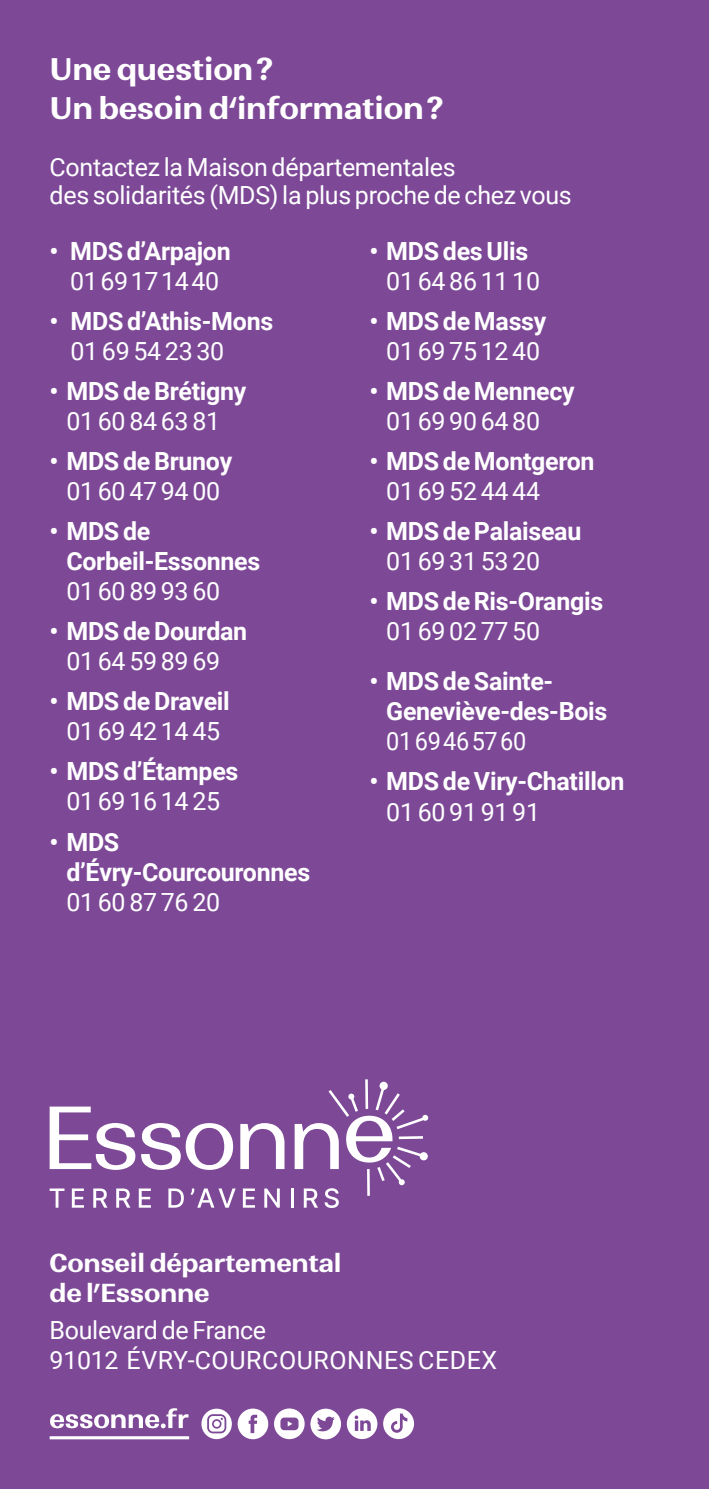
<style>
.page{position:relative;width:709px;height:1489px;background:#fff}
.page>*{position:absolute;margin:0;border:0;box-sizing:border-box;transform-origin:0 0}
.t1{font:700 30px/39px "Ranade Variable";letter-spacing:-.015em;color:#fff}
.t2{font:25px/27.5px "Roboto";letter-spacing:-.015em;color:#fff}
.t3{font:700 25px/30px "Roboto";letter-spacing:-.01em;color:#fff}
.t4{font:700 25px/30px "Ranade Variable";letter-spacing:-.015em;color:#fff}
.t5{font:25px "Roboto";letter-spacing:-.015em;color:#fff;scale:.94 1}
</style>
<div class="page">
<div style="left:0;top:0;width:709px;height:1488px;background:#7d4997"></div>
<svg style="left:238px;top:1408px;width:30px;height:30px"></svg>
<svg style="left:274px;top:1408px;width:67px;height:31px"></svg>
<svg style="left:201px;top:1408px;width:31px;height:30px"></svg>
<svg style="left:347px;top:1408px;width:30px;height:30px"></svg>
<svg style="left:383px;top:1408px;width:31px;height:30px"></svg>
<svg style="left:50px;top:1436px;width:139px;height:3px"></svg>
<svg style="left:50px;top:1408px;width:138px;height:20px"></svg>
<svg style="left:50px;top:1106px;width:85px;height:63px"></svg>
<svg style="left:141px;top:1123px;width:92px;height:46px"></svg>
<svg style="left:240px;top:1123px;width:44px;height:45px"></svg>
<svg style="left:50px;top:1188px;width:14px;height:19px"></svg>
<svg style="left:72px;top:1188px;width:12px;height:19px"></svg>
<svg style="left:93px;top:1188px;width:14px;height:19px"></svg>
<svg style="left:116px;top:1188px;width:14px;height:19px"></svg>
<svg style="left:139px;top:1188px;width:12px;height:19px"></svg>
<svg style="left:168px;top:1188px;width:16px;height:19px"></svg>
<svg style="left:190px;top:1188px;width:46px;height:19px"></svg>
<svg style="left:243px;top:1188px;width:12px;height:19px"></svg>
<svg style="left:264px;top:1188px;width:16px;height:19px"></svg>
<hr style="left:290px;top:1188px;width:3px;height:19px;background:#fff">
<svg style="left:295px;top:1079px;width:133px;height:128px"></svg>
<p class="t1" style="left:50px;top:49px;width:395px">Une question?<br>Un besoin d‘information?</p>
<p class="t2" style="left:50px;top:153px;width:523px">Contactez la Maison départementales<br>des solidarités (MDS) la plus proche de chez vous</p>
<p class="t3" style="left:50px;top:235px;width:183px">• MDS d’Arpajon</p>
<p class="t2" style="left:70px;top:266px;width:150px">01 69 17 14 40</p>
<p class="t3" style="left:50px;top:305px;width:225px">• MDS d’Athis-Mons</p>
<p class="t2" style="left:70px;top:336px;width:155px">01 69 54 23 30</p>
<p class="t3" style="left:50px;top:375px;width:198px">• MDS de Brétigny</p>
<p class="t2" style="left:66px;top:406px;width:155px">01 60 84 63 81</p>
<p class="t3" style="left:50px;top:445px;width:184px">• MDS de Brunoy</p>
<p class="t2" style="left:66px;top:476px;width:155px">01 60 47 94 00</p>
<p class="t3" style="left:66px;top:515px;width:195px;text-indent:-17px">• MDS de<br>Corbeil-Essonnes</p>
<p class="t2" style="left:66px;top:576px;width:155px">01 60 89 93 60</p>
<p class="t3" style="left:50px;top:615px;width:199px">• MDS de Dourdan</p>
<p class="t2" style="left:66px;top:646px;width:155px">01 64 59 89 69</p>
<p class="t3" style="left:50px;top:685px;width:182px">• MDS de Draveil</p>
<p class="t2" style="left:66px;top:716px;width:155px">01 69 42 14 45</p>
<p class="t3" style="left:50px;top:755px;width:190px">• MDS d’Étampes</p>
<p class="t2" style="left:66px;top:786px;width:155px">01 69 16 14 25</p>
<p class="t3" style="left:66px;top:825px;width:245px;text-indent:-17px">• MDS d’Évry-Courcouronnes</p>
<p class="t2" style="left:66px;top:886px;width:155px">01 60 87 76 20</p>
<p class="t3" style="left:369px;top:235px;width:160px">• MDS des Ulis</p>
<p class="t2" style="left:386px;top:266px;width:155px">01 64 86 11 10</p>
<p class="t3" style="left:369px;top:305px;width:178px">• MDS de Massy</p>
<p class="t2" style="left:386px;top:336px;width:155px">01 69 75 12 40</p>
<p class="t3" style="left:369px;top:375px;width:207px">• MDS de Mennecy</p>
<p class="t2" style="left:386px;top:406px;width:155px">01 69 90 64 80</p>
<p class="t3" style="left:369px;top:445px;width:227px">• MDS de Montgeron</p>
<p class="t2" style="left:386px;top:476px;width:155px">01 69 52 44 44</p>
<p class="t3" style="left:369px;top:515px;width:213px">• MDS de Palaiseau</p>
<p class="t2" style="left:386px;top:546px;width:155px">01 69 31 53 20</p>
<p class="t3" style="left:369px;top:585px;width:235px">• MDS de Ris-Orangis</p>
<p class="t2" style="left:386px;top:616px;width:155px">01 69 02 77 50</p>
<p class="t3" style="left:386px;top:665px;width:222px;text-indent:-17px">• MDS de Sainte-<br>Geneviève-des-Bois</p>
<p class="t5" style="left:386px;top:724px;width:150px">01 69 46 57 60</p>
<p class="t3" style="left:369px;top:765px;width:256px">• MDS de Viry-Chatillon</p>
<p class="t2" style="left:386px;top:796px;width:155px">01 60 91 91 91</p>
<p class="t4" style="left:50px;top:1247px;width:293px">Conseil départemental de l’Essonne</p>
<p class="t2" style="left:50px;top:1314px;width:449px;line-height:30px">Boulevard de France<br>91012 ÉVRY-COURCOURONNES CEDEX</p>
</div>
